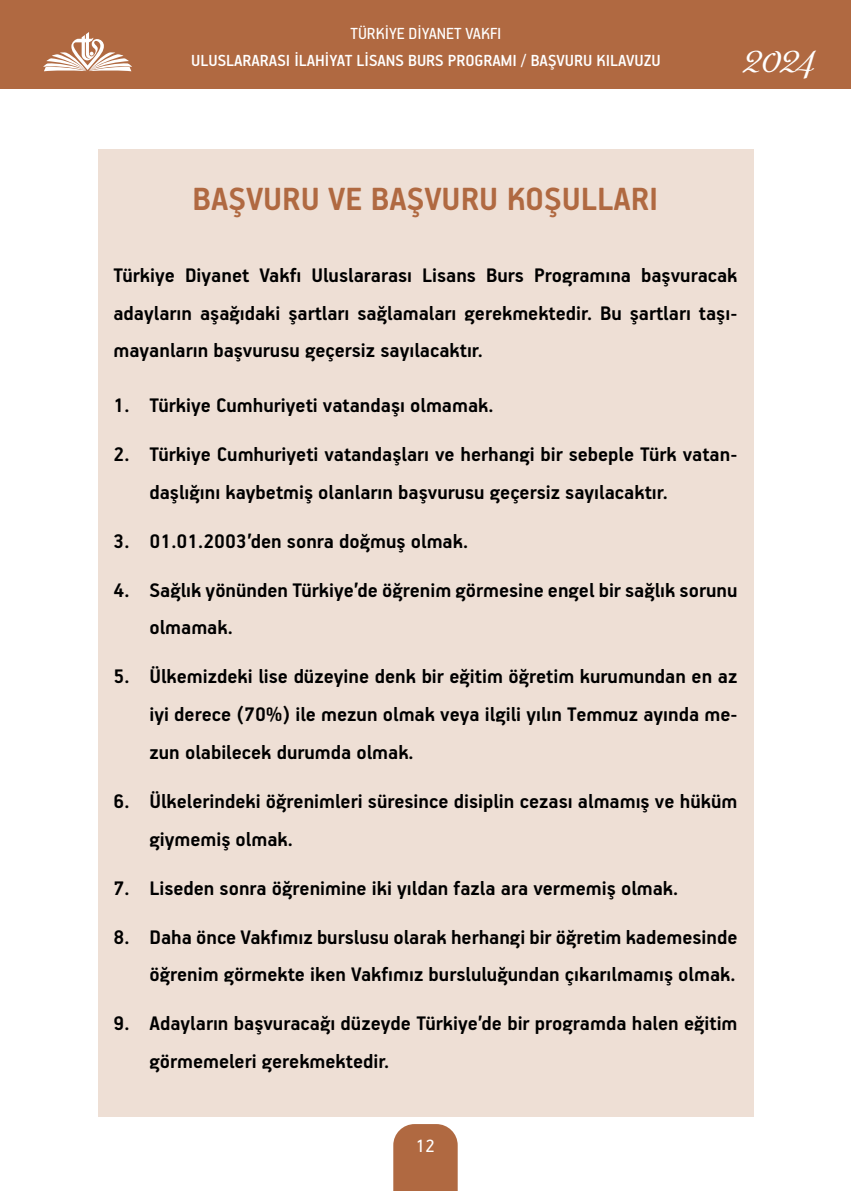
<style>
.page{position:relative;width:851px;height:1191px;background:#fff}
.page>*{position:absolute;margin:0;border:0;box-sizing:border-box;transform-origin:0 0}
.t1{font:700 36px "PF Handbook Pro";color:#b06941}
.t2{font:34.8px "Aphrodite Pro";color:#fff}
.t3{font:700 22px/37.6px "PF Handbook Pro";color:#000}
.t4{font:20px "PF Handbook Pro";color:#fff}
.t5{font:500 18px "PF Handbook Pro";color:#fff}
.t6{font:18px "PF Handbook Pro";color:#fff}
</style>
<div class="page">
<div style="left:98px;top:149px;width:655px;height:967px;background:#eedfd5"></div>
<div style="left:0;top:0;width:850px;height:88px;background:#b06941"></div>
<div style="left:393px;top:1124px;width:64px;height:67px;background:#b06941"></div>
<svg style="left:43px;top:32px;width:89px;height:39px"></svg>
<p class="t6" style="left:350px;top:22px;width:152px">TÜRKİYE DİYANET VAKFI</p>
<p class="t5" style="left:191px;top:49px;width:471px">ULUSLARARASI İLAHİYAT LİSANS BURS PROGRAMI / BAŞVURU KILAVUZU</p>
<h1 class="t1" style="left:192px;top:177px;width:467px">BAŞVURU VE BAŞVURU KOŞULLARI</h1>
<h2 class="t2" style="left:743px;top:39px;width:72px">2024</h2>
<p class="t3" style="left:113px;top:255px;width:625px;text-align:justify">Türkiye Diyanet Vakfı Uluslararası Lisans Burs Programına başvuracak adayların aşağıdaki şartları sağlamaları gerekmektedir. Bu şartları taşı&shy;mayanların başvurusu geçersiz sayılacaktır.</p>
<p class="t3" style="left:113px;top:385px;width:381px">1. Türkiye Cumhuriyeti vatandaşı olmamak.</p>
<p class="t3" style="left:149px;top:434px;width:589px;text-indent:-36px">2. Türkiye Cumhuriyeti vatandaşları ve herhangi bir sebeple Türk vatan&shy;daşlığını kaybetmiş olanların başvurusu geçersiz sayılacaktır.</p>
<p class="t3" style="left:113px;top:521px;width:356px">3. 01.01.2003’den sonra doğmuş olmak.</p>
<p class="t3" style="left:149px;top:570px;width:589px;text-indent:-36px">4. Sağlık yönünden Türkiye’de öğrenim görmesine engel bir sağlık sorunu olmamak.</p>
<p class="t3" style="left:149px;top:657px;width:589px;text-align:justify;text-indent:-36px">5. Ülkemizdeki lise düzeyine denk bir eğitim öğretim kurumundan en az iyi derece (70%) ile mezun olmak veya ilgili yılın Temmuz ayında me&shy;zun olabilecek durumda olmak.</p>
<p class="t3" style="left:149px;top:781px;width:589px;text-indent:-36px">6. Ülkelerindeki öğrenimleri süresince disiplin cezası almamış ve hüküm giymemiş olmak.</p>
<p class="t3" style="left:113px;top:868px;width:566px">7. Liseden sonra öğrenimine iki yıldan fazla ara vermemiş olmak.</p>
<p class="t3" style="left:113px;top:917px;width:625px;text-align:right">8. Daha önce Vakfımız burslusu olarak herhangi bir öğretim kademesinde öğrenim görmekte iken Vakfımız bursluluğundan çıkarılmamış olmak.</p>
<p class="t3" style="left:149px;top:1004px;width:589px;text-indent:-36px">9. Adayların başvuracağı düzeyde Türkiye’de bir programda halen eğitim görmemeleri gerekmektedir.</p>
<p class="t4" style="left:416px;top:1134px;width:20px">12</p>
</div>
